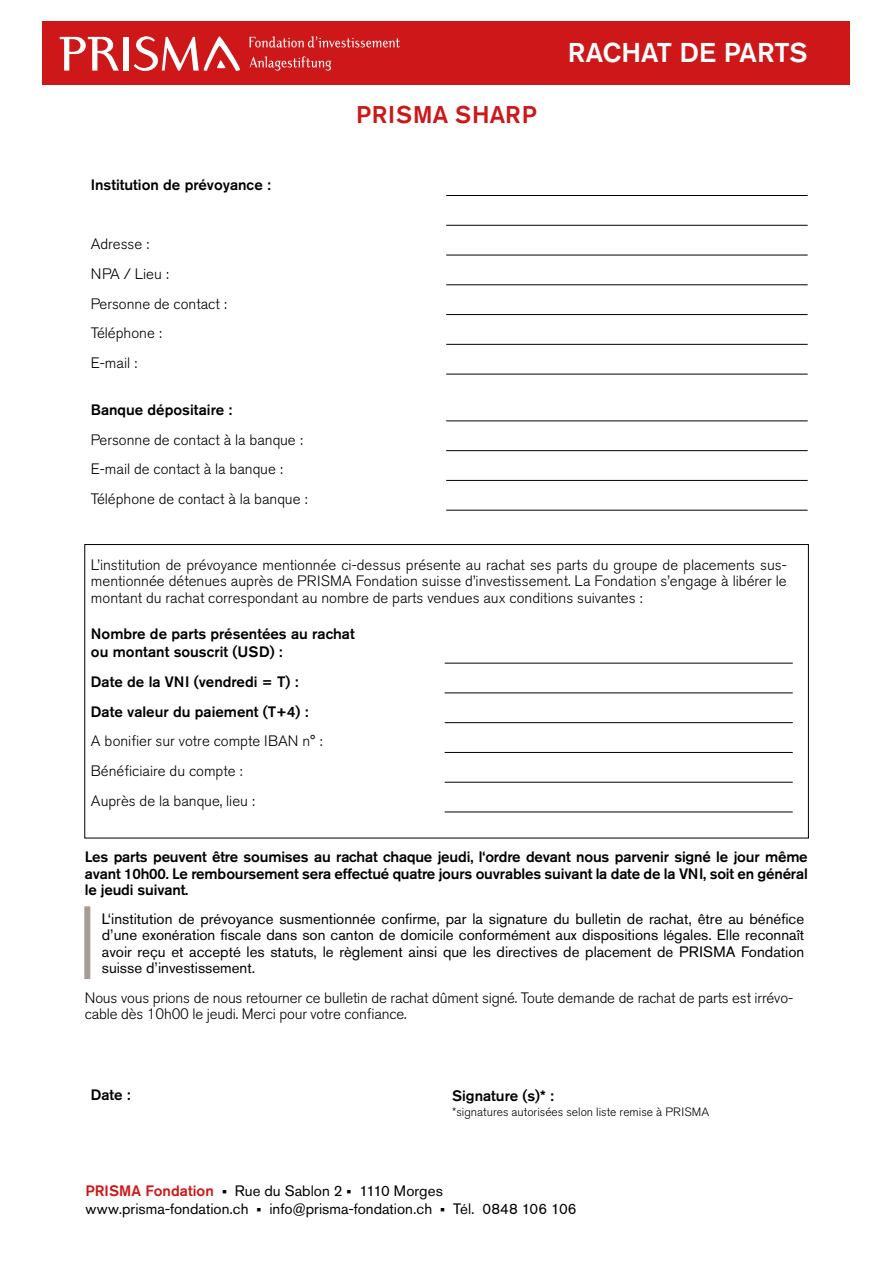
<style>
.page{position:relative;width:893px;height:1263px;background:#fff}
.page>*{position:absolute;margin:0;border:0;box-sizing:border-box;transform-origin:0 0}
.t1{font:500 27px "Akzidenz Grotesk BE";color:#fff}
.t2{font:500 24px "Akzidenz Grotesk BE";letter-spacing:.04em;color:#cd1719}
.t3{font:300 15px/29.7px "Akzidenz Grotesk BE";color:#000}
.t4{font:15px/16.5px "Akzidenz Grotesk BE";color:#000;text-align:justify}
.t5{font:500 15px/16.5px "Akzidenz Grotesk BE";color:#000}
.t6{font:300 12px "Akzidenz Grotesk BE";color:#000}
.s1{font-weight:500;color:#cd1719}
</style>
<div class="page">
<div style="left:84px;top:906px;width:6px;height:73px;background:#a79b96"></div>
<hr style="left:446px;top:195px;width:362px;height:1px;background:#000">
<hr style="left:446px;top:225px;width:362px;height:1px;background:#000">
<hr style="left:446px;top:255px;width:362px;height:1px;background:#000">
<hr style="left:446px;top:285px;width:362px;height:1px;background:#000">
<hr style="left:446px;top:314px;width:362px;height:1px;background:#000">
<hr style="left:446px;top:344px;width:362px;height:1px;background:#000">
<hr style="left:446px;top:374px;width:362px;height:1px;background:#000">
<hr style="left:446px;top:421px;width:362px;height:1px;background:#000">
<hr style="left:446px;top:450px;width:362px;height:1px;background:#000">
<hr style="left:446px;top:480px;width:362px;height:1px;background:#000">
<hr style="left:446px;top:510px;width:362px;height:1px;background:#000">
<hr style="left:445px;top:663px;width:348px;height:1px;background:#000">
<hr style="left:445px;top:693px;width:348px;height:1px;background:#000">
<hr style="left:445px;top:722px;width:348px;height:1px;background:#000">
<hr style="left:445px;top:752px;width:348px;height:1px;background:#000">
<hr style="left:445px;top:782px;width:348px;height:1px;background:#000">
<hr style="left:445px;top:812px;width:348px;height:1px;background:#000">
<div style="left:42px;top:21px;width:808px;height:64px;background:#cd1719"></div>
<svg style="left:60px;top:37px;width:59px;height:34px"></svg>
<div style="left:124px;top:37px;width:5px;height:34px;background:#fff"></div>
<svg style="left:134px;top:36px;width:106px;height:35px"></svg>
<svg style="left:250px;top:36px;width:150px;height:12px"></svg>
<svg style="left:250px;top:56px;width:81px;height:15px"></svg>
<p class="t5" style="left:91px;top:176px;width:182px">Institution de prévoyance :</p>
<p class="t3" style="left:91px;top:229px;width:138px">Adresse :<br>NPA / Lieu :<br>Personne de contact :<br>Téléphone :<br>E-mail :</p>
<p class="t5" style="left:91px;top:401px;width:143px">Banque dépositaire :</p>
<p class="t3" style="left:91px;top:425px;width:218px">Personne de contact à la banque :<br>E-mail de contact à la banque :<br>Téléphone de contact à la banque :</p>
<h2 class="t2" style="left:356px;top:100px;width:182px">PRISMA SHARP</h2>
<h1 class="t1" style="left:568px;top:36px;width:241px">RACHAT DE PARTS</h1>
<p class="t3" style="left:91px;top:557px;width:697px;line-height:16.5px;text-align:justify">L’institution de prévoyance mentionnée ci-dessus présente au rachat ses parts du groupe de placements sus&shy;mentionnée détenues auprès de PRISMA Fondation suisse d’investissement. La Fondation s’engage à libérer le montant du rachat correspondant au nombre de parts vendues aux conditions suivantes :</p>
<p class="t5" style="left:91px;top:624px;width:265px;line-height:18px">Nombre de parts présentées au rachat ou montant souscrit (USD) :</p>
<p class="t5" style="left:91px;top:666px;width:219px;line-height:29.7px">Date de la VNI (vendredi = T) :<br>Date valeur du paiement (T+4) :</p>
<p class="t3" style="left:91px;top:727px;width:233px">A bonifier sur votre compte IBAN n° :<br>Bénéficiaire du compte :<br>Auprès de la banque, lieu :</p>
<p class="t5" style="left:85px;top:848px;width:724px;text-align:justify">Les parts peuvent être soumises au rachat chaque jeudi, l‘ordre devant nous parvenir signé le jour même avant 10h00. Le remboursement sera effectué quatre jours ouvrables suivant la date de la VNI, soit en général le jeudi suivant.</p>
<p class="t4" style="left:102px;top:910px;width:704px">L‘institution de prévoyance susmentionnée confirme, par la signature du bulletin de rachat, être au bénéfice d’une exonération fiscale dans son canton de domicile conformément aux dispositions légales. Elle reconnaît avoir reçu et accepté les statuts, le règlement ainsi que les directives de placement de PRISMA Fondation suisse d’investissement.</p>
<p class="t3" style="left:85px;top:989px;width:710px;line-height:16.5px">Nous vous prions de nous retourner ce bulletin de rachat dûment signé. Toute demande de rachat de parts est irrévo&shy;cable dès 10h00 le jeudi. Merci pour votre confiance.</p>
<p class="t5" style="left:91px;top:1086px;width:41px">Date :</p>
<p class="t5" style="left:452px;top:1087px;width:103px">Signature (s)* :</p>
<p class="t6" style="left:452px;top:1105px;width:258px">*signatures autorisées selon liste remise à PRISMA</p>
<p class="t4" style="left:85px;top:1181px;width:493px;line-height:18px"><span class="s1">PRISMA Fondation</span> • Rue du Sablon 2 • 1110 Morges www.prisma-fondation.ch • info@prisma-fondation.ch • Tél. 0848 106 106</p>
</div>
